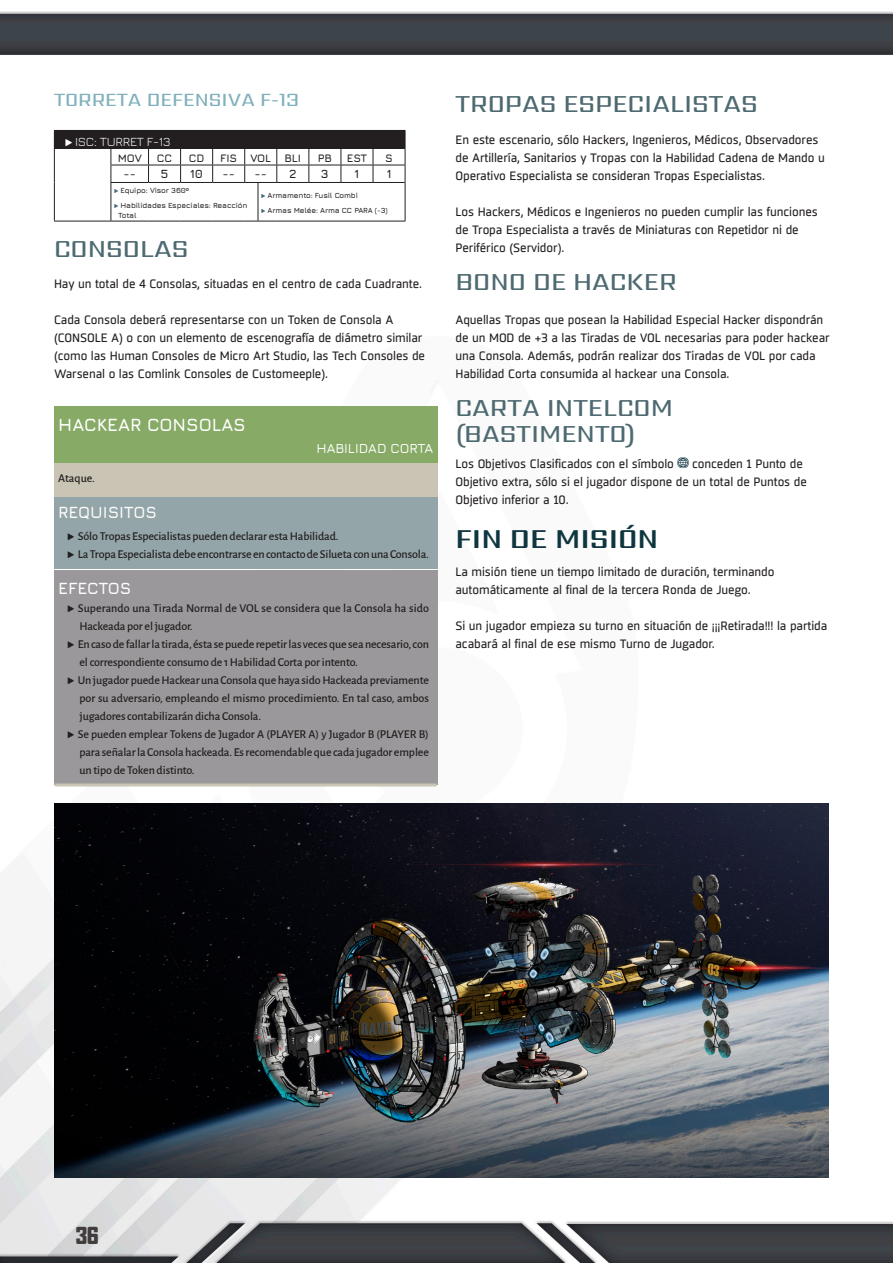
<style>
.page{position:relative;width:893px;height:1263px;background:#fff}
.page>*{position:absolute;margin:0;border:0;box-sizing:border-box;transform-origin:0 0}
.t1{font:600 28.5px "Sarpanch";color:#0e363f}
.t2{font:500 25.5px/25.5px "Sarpanch";color:#4e6a71}
.t3{font:900 22.5px "Agency FB";color:#403d3c}
.t4{font:500 19.5px "Sarpanch";color:#81b1bc}
.t5{font:700 18px "Jura";color:#fff}
.t6{font:700 16.5px "Jura";color:#fbfbfa}
.t7{font:700 16.5px "Jura";color:#fff}
.t8{font:600 13.5px "Jura";color:#fff}
.t9{font:12.6px "Jura";letter-spacing:-.015em;color:#fff}
.t10{font:12px/18px "Sisco";letter-spacing:-.01em;color:#231f20}
.t11{font:500 12px/18px "Alegreya Sans";letter-spacing:-.01em;color:#231f20}
.t12{font:700 12px "Jura";color:#231f20}
.t13{font:700 10.95px "Jura";color:#231f20}
.t14{font:700 7.5px/15px "Jura";letter-spacing:-.015em;color:#231f20}
.s1{font-family:"Aglet Slab"}
.s2{font-family:"Aglet Slab";font-weight:400;color:#456f74}
.s3{font-family:"Aglet Slab";font-weight:400}
</style>
<div class="page">
<img style="left:0;top:11px;width:893px;height:1252px">
<div style="left:54px;top:406px;width:383px;height:43px;background:#87aa66"></div>
<div style="left:54px;top:421px;width:383px;height:45px;background:#87aa66"></div>
<div style="left:54px;top:464px;width:383px;height:33px;background:#cac4b5"></div>
<div style="left:54px;top:498px;width:383px;height:36px;background:#94a5a9"></div>
<div style="left:54px;top:519px;width:383px;height:32px;background:#94a5a9"></div>
<div style="left:54px;top:537px;width:383px;height:32px;background:#94a5a9"></div>
<div style="left:54px;top:570px;width:383px;height:40px;background:#9a989a"></div>
<div style="left:54px;top:598px;width:383px;height:187px;background:#9a989a"></div>
<hr style="left:55px;top:783px;width:382px;height:3px;background:#cac4b5">
<div style="left:54px;top:130px;width:351px;height:18px;background:#231f20"></div>
<hr style="left:111px;top:165px;width:38px;height:1px;background:#231f20">
<hr style="left:149px;top:165px;width:32px;height:1px;background:#231f20">
<hr style="left:181px;top:165px;width:32px;height:1px;background:#231f20">
<hr style="left:213px;top:165px;width:32px;height:1px;background:#231f20">
<hr style="left:277px;top:165px;width:32px;height:1px;background:#231f20">
<hr style="left:309px;top:165px;width:32px;height:1px;background:#231f20">
<hr style="left:341px;top:165px;width:32px;height:1px;background:#231f20">
<hr style="left:373px;top:165px;width:32px;height:1px;background:#231f20">
<hr style="left:258px;top:183px;width:1px;height:38px;background:#231f20">
<hr style="left:405px;top:182px;width:1px;height:39px;background:#231f20">
<svg style="left:54px;top:148px;width:1px;height:34px"></svg>
<hr style="left:54px;top:182px;width:1px;height:39px;background:#231f20">
<hr style="left:54px;top:221px;width:57px;height:1px;background:#231f20">
<hr style="left:111px;top:148px;width:38px;height:1px;background:#231f20">
<svg style="left:111px;top:149px;width:1px;height:33px"></svg>
<hr style="left:149px;top:148px;width:32px;height:1px;background:#231f20">
<svg style="left:148px;top:149px;width:1px;height:33px"></svg>
<hr style="left:181px;top:148px;width:32px;height:1px;background:#231f20">
<svg style="left:180px;top:149px;width:1px;height:33px"></svg>
<hr style="left:213px;top:148px;width:32px;height:1px;background:#231f20">
<svg style="left:212px;top:149px;width:1px;height:33px"></svg>
<hr style="left:277px;top:148px;width:32px;height:1px;background:#231f20">
<hr style="left:309px;top:148px;width:32px;height:1px;background:#231f20">
<svg style="left:308px;top:149px;width:1px;height:33px"></svg>
<hr style="left:341px;top:148px;width:32px;height:1px;background:#231f20">
<svg style="left:341px;top:149px;width:1px;height:33px"></svg>
<hr style="left:373px;top:148px;width:32px;height:1px;background:#231f20">
<svg style="left:373px;top:149px;width:1px;height:33px"></svg>
<svg style="left:405px;top:131px;width:1px;height:51px"></svg>
<hr style="left:111px;top:182px;width:38px;height:1px;background:#231f20">
<hr style="left:111px;top:183px;width:1px;height:38px;background:#231f20">
<hr style="left:149px;top:182px;width:32px;height:1px;background:#231f20">
<hr style="left:181px;top:182px;width:32px;height:1px;background:#231f20">
<hr style="left:213px;top:182px;width:32px;height:1px;background:#231f20">
<svg style="left:244px;top:148px;width:33px;height:35px"></svg>
<hr style="left:277px;top:182px;width:32px;height:1px;background:#231f20">
<hr style="left:309px;top:182px;width:32px;height:1px;background:#231f20">
<hr style="left:341px;top:182px;width:32px;height:1px;background:#231f20">
<hr style="left:373px;top:182px;width:32px;height:1px;background:#231f20">
<hr style="left:111px;top:221px;width:38px;height:1px;background:#231f20">
<hr style="left:149px;top:221px;width:32px;height:1px;background:#231f20">
<hr style="left:181px;top:221px;width:32px;height:1px;background:#231f20">
<hr style="left:213px;top:221px;width:32px;height:1px;background:#231f20">
<svg style="left:245px;top:221px;width:32px;height:1px"></svg>
<hr style="left:277px;top:221px;width:32px;height:1px;background:#231f20">
<hr style="left:309px;top:221px;width:32px;height:1px;background:#231f20">
<hr style="left:341px;top:221px;width:32px;height:1px;background:#231f20">
<hr style="left:373px;top:221px;width:32px;height:1px;background:#231f20">
<svg style="left:677px;top:457px;width:12px;height:11px"></svg>
<svg style="left:678px;top:457px;width:10px;height:11px"></svg>
<img style="left:54px;top:804px;width:774px;height:374px">
<h3 class="t4" style="left:54px;top:86px;width:246px">TORRETA DEFENSIVA F-13</h3>
<p class="t9" style="left:64px;top:132px;width:108px"><span class="s1">►</span> ISC: TURRET F-13</p>
<p class="t13" style="left:118px;top:150px;width:26px">MOV</p>
<p class="t13" style="left:157px;top:150px;width:17px">CC</p>
<p class="t13" style="left:189px;top:150px;width:17px">CD</p>
<p class="t13" style="left:220px;top:150px;width:82px">FIS VOL BLI</p>
<p class="t13" style="left:318px;top:150px;width:16px">PB</p>
<p class="t13" style="left:347px;top:150px;width:22px">EST</p>
<p class="t13" style="left:385px;top:150px;width:9px">S</p>
<p class="t12" style="left:124px;top:165px;width:14px">--</p>
<p class="t12" style="left:161px;top:165px;width:10px">5</p>
<p class="t12" style="left:190px;top:165px;width:14px">10</p>
<p class="t12" style="left:223px;top:165px;width:14px">--</p>
<p class="t12" style="left:255px;top:165px;width:14px">--</p>
<p class="t12" style="left:289px;top:165px;width:8px">2</p>
<p class="t12" style="left:321px;top:165px;width:9px">3</p>
<p class="t12" style="left:355px;top:165px;width:6px">1</p>
<p class="t12" style="left:387px;top:165px;width:6px">1</p>
<p class="t14" style="left:114px;top:182px;width:135px"><span class="s2">►</span> Equipo: Visor 360º<br><span class="s2">►</span> Habilidades Especiales: Reacción</p>
<p class="t14" style="left:118px;top:207px;width:20px">Total</p>
<p class="t14" style="left:261px;top:187px;width:128px"><span class="s2">►</span> Armamento: Fusil Combi<br><span class="s2">►</span> Armas Melée: Arma CC PARA (-3)</p>
<h2 class="t2" style="left:54px;top:237px;width:136px">CONSOLAS</h2>
<p class="t10" style="left:54px;top:275px;width:370px">Hay un total de 4 Consolas, situadas en el centro de cada Cuadrante.</p>
<p class="t10" style="left:54px;top:311px;width:373px">Cada Consola deberá representarse con un Token de Consola A (CONSOLE A) o con un elemento de escenografía de diámetro similar (como las Human Consoles de Micro Art Studio, las Tech Consoles de Warsenal o las Comlink Consoles de Customeeple).</p>
<h3 class="t5" style="left:58px;top:412px;width:189px">HACKEAR CONSOLAS</h3>
<p class="t8" style="left:316px;top:439px;width:118px">HABILIDAD CORTA</p>
<p class="t11" style="left:58px;top:468px;width:38px">Ataque.</p>
<h3 class="t6" style="left:58px;top:500px;width:100px">REQUISITOS</h3>
<p class="t11" style="left:67px;top:526px;width:364px"><span class="s3">►</span> Sólo Tropas Especialistas pueden declarar esta Habilidad.<br><span class="s3">►</span> La Tropa Especialista debe encontrarse en contacto de Silueta con una Consola.</p>
<h3 class="t7" style="left:58px;top:576px;width:75px">EFECTOS</h3>
<p class="t11" style="left:67px;top:598px;width:364px"><span class="s3">►</span> Superando una Tirada Normal de VOL se considera que la Consola ha sido</p>
<p class="t11" style="left:80px;top:616px;width:115px">Hackeada por el jugador.</p>
<p class="t11" style="left:67px;top:634px;width:364px"><span class="s3">►</span> En caso de fallar la tirada, ésta se puede repetir las veces que sea necesario, con</p>
<p class="t11" style="left:80px;top:652px;width:280px">el correspondiente consumo de 1 Habilidad Corta por intento.</p>
<p class="t11" style="left:67px;top:670px;width:364px"><span class="s3">►</span> Un jugador puede Hackear una Consola que haya sido Hackeada previamente</p>
<p class="t11" style="left:80px;top:688px;width:351px">por su adversario, empleando el mismo procedimiento. En tal caso, ambos</p>
<p class="t11" style="left:80px;top:706px;width:183px">jugadores contabilizarán dicha Consola.</p>
<p class="t11" style="left:67px;top:724px;width:364px"><span class="s3">►</span> Se pueden emplear Tokens de Jugador A (PLAYER A) y Jugador B (PLAYER B)</p>
<p class="t11" style="left:80px;top:742px;width:351px">para señalar la Consola hackeada. Es recomendable que cada jugador emplee</p>
<p class="t11" style="left:80px;top:760px;width:117px">un tipo de Token distinto.</p>
<h2 class="t2" style="left:455px;top:93px;width:304px">TROPAS ESPECIALISTAS</h2>
<p class="t10" style="left:455px;top:131px;width:371px">En este escenario, sólo Hackers, Ingenieros, Médicos, Observadores de Artillería, Sanitarios y Tropas con la Habilidad Cadena de Mando u<br>Operativo Especialista se consideran Tropas Especialistas.</p>
<p class="t10" style="left:455px;top:203px;width:364px">Los Hackers, Médicos e Ingenieros no pueden cumplir las funciones de Tropa Especialista a través de Miniaturas con Repetidor ni de<br>Periférico (Servidor).</p>
<h2 class="t2" style="left:455px;top:271px;width:223px">BONO DE HACKER</h2>
<p class="t10" style="left:455px;top:311px;width:376px">Aquellas Tropas que posean la Habilidad Especial Hacker dispondrán de un MOD de +3 a las Tiradas de VOL necesarias para poder hackear una Consola. Además, podrán realizar dos Tiradas de VOL por cada Habilidad Corta consumida al hackear una Consola.</p>
<h2 class="t2" style="left:455px;top:397px;width:219px">CARTA INTELCOM (BASTIMENTO)</h2>
<p class="t10" style="left:455px;top:455px;width:220px">Los Objetivos Clasificados con el símbolo</p>
<p class="t10" style="left:455px;top:455px;width:353px;text-indent:237px">conceden 1 Punto de<br>Objetivo extra, sólo si el jugador dispone de un total de Puntos de<br>Objetivo inferior a 10.</p>
<h1 class="t1" style="left:455px;top:520px;width:204px">FIN DE MISIÓN</h1>
<p class="t10" style="left:455px;top:563px;width:320px">La misión tiene un tiempo limitado de duración, terminando automáticamente al final de la tercera Ronda de Juego.</p>
<p class="t10" style="left:455px;top:617px;width:373px">Si un jugador empieza su turno en situación de ¡¡¡Retirada!!! la partida acabará al final de ese mismo Turno de Jugador.</p>
<h3 class="t3" style="left:76px;top:1222px;width:24px">36</h3>
</div>
